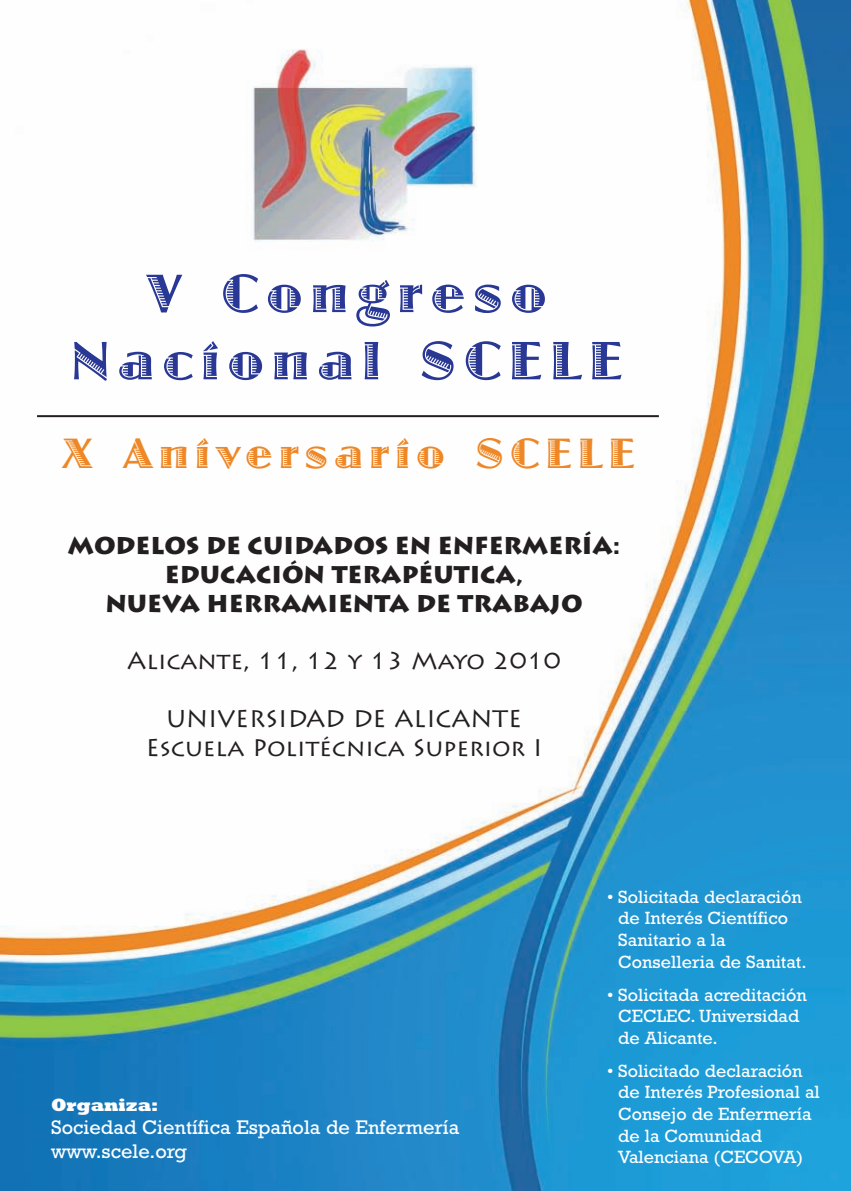
<style>
.page{position:relative;width:851px;height:1191px;background:#fff}
.page>*{position:absolute;margin:0;border:0;box-sizing:border-box;transform-origin:0 0}
.t1{font:56px/67.2px "Jazz Let Plain";letter-spacing:.15em;color:#293795;text-align:center}
.t2{font:44px "Jazz Let Plain";letter-spacing:.15em;color:#ee8726}
.t3{font:900 24px/28.8px "Lithos Pro";color:#231f20;text-align:center}
.t4{font:24px/28.8px "Lithos Pro";color:#231f20;text-align:center}
.t5{font:20px/24px "Rockwell";color:#fff}
.t6{font:18px/21.6px "Rockwell";color:#fff}
.t7{font:800 18px "Rockwell";color:#fff}
</style>
<div class="page">
<img style="left:0;top:0;width:850px;height:1191px">
<hr style="left:37px;top:415px;width:621px;height:2px;background:#231f20">
<h1 class="t1" style="left:71px;top:259px;width:552px">V Congreso<br>Nacional SCELE</h1>
<h2 class="t2" style="left:62px;top:427px;width:574px">X Aniversario SCELE</h2>
<h3 class="t3" style="left:68px;top:531px;width:553px">MODELOS DE CUIDADOS EN ENFERMERÍA:<br>EDUCACIÓN TERAPÉUTICA,<br>NUEVA HERRAMIENTA DE TRABAJO</h3>
<h3 class="t4" style="left:127px;top:646px;width:435px">Alicante, 11, 12 y 13 Mayo 2010</h3>
<h3 class="t4" style="left:146px;top:704px;width:398px">UNIVERSIDAD DE ALICANTE<br>Escuela Politécnica Superior I</h3>
<p class="t7" style="left:51px;top:1094px;width:109px">Organiza:</p>
<p class="t5" style="left:51px;top:1115px;width:409px">Sociedad Científica Española de Enfermería www.scele.org</p>
<p class="t6" style="left:618px;top:886px;width:190px;text-indent:-11px">• Solicitada declaración de Interés Científico<br>Sanitario a la<br>Conselleria de Sanitat.</p>
<p class="t6" style="left:618px;top:983px;width:190px;text-indent:-11px">• Solicitada acreditación<br>CECLEC. Universidad de Alicante.</p>
<p class="t6" style="left:618px;top:1059px;width:203px;text-indent:-11px">• Solicitado declaración de Interés Profesional al<br>Consejo de Enfermería de la Comunidad<br>Valenciana (CECOVA)</p>
</div>
